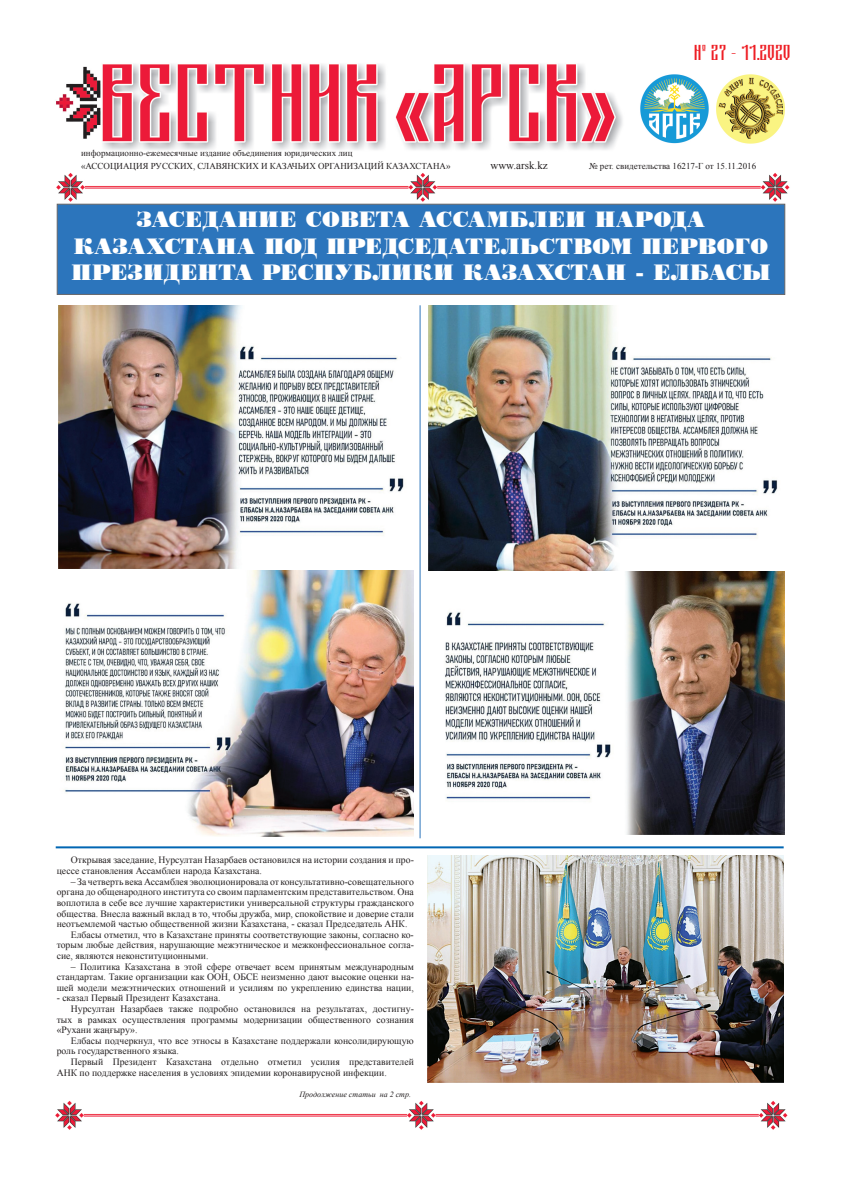
<style>
.page{position:relative;width:842px;height:1191px;background:#fff}
.page>*{position:absolute;margin:0;border:0;box-sizing:border-box;transform-origin:0 0}
.t1{font:22px/26.4px "Sanasoft Poster.kz";letter-spacing:-.005em;color:#fff;text-align:center}
.t2{font:22px "Tsarevich";color:#ee1d23}
.t3{font:11px "Times New Roman";color:#231f20}
.t4{font:9.7px/10.6px "Times New Roman";color:#231f20}
.t5{font:9px/13.2px "Times New Roman";color:#231f20}
.t6{font:italic 8px "Times New Roman";color:#231f20}
</style>
<div class="page">
<img style="left:56px;top:64px;width:567px;height:86px">
<img style="left:640px;top:74px;width:145px;height:70px">
<img style="left:56px;top:173px;width:734px;height:35px">
<hr style="left:56px;top:846px;width:728px;height:2px;background:#0166b3">
<div style="left:57px;top:204px;width:728px;height:91px;background:#2c75bc;border:1px solid #656568"></div>
<img style="left:428px;top:855px;width:356px;height:227px">
<img style="left:59px;top:305px;width:345px;height:263px">
<img style="left:65px;top:570px;width:349px;height:266px">
<img style="left:428px;top:305px;width:350px;height:265px">
<img style="left:55px;top:1101px;width:733px;height:29px">
<hr style="left:420px;top:305px;width:1px;height:533px;background:#2e76bc">
<img style="left:445px;top:571px;width:340px;height:264px">
<h1 class="t2" style="left:695px;top:42px;width:98px">№ 27 - 11.2020</h1>
<p class="t5" style="left:81px;top:146px;width:371px">информационно-ежемесячные издание объединения юридических лиц<br>«АССОЦИАЦИЯ РУССКИХ, СЛАВЯНСКИХ И КАЗАЧЬИХ ОРГАНИЗАЦИЙ КАЗАХСТАНА»</p>
<p class="t3" style="left:490px;top:158px;width:59px">www.arsk.kz</p>
<p class="t5" style="left:589px;top:159px;width:169px">№ рет. свидетельства 16217-Г от 15.11.2016</p>
<h1 class="t1" style="left:71px;top:208px;width:701px">Заседание Совета Ассамблеи народа<br>Казахстана под председательством Первого<br>Президента Республики Казахстан – Елбасы</h1>
<p class="t4" style="left:57px;top:854px;width:359px;text-indent:14px">Открывая заседание, Нурсултан Назарбаев остановился на истории создания и про&shy;цессе становления Ассамблеи народа Казахстана.</p>
<p class="t4" style="left:71px;top:876px;width:344px">– За четверть века Ассамблея эволюционировала от консультативно-совещательного</p>
<p class="t4" style="left:57px;top:886px;width:359px">органа до общенародного института со своим парламентским представительством. Она</p>
<p class="t4" style="left:57px;top:897px;width:359px">воплотила в себе все лучшие характеристики универсальной структуры гражданского</p>
<p class="t4" style="left:57px;top:907px;width:359px">общества. Внесла важный вклад в то, чтобы дружба, мир, спокойствие и доверие стали</p>
<p class="t4" style="left:57px;top:918px;width:352px">неотъемлемой частью общественной жизни Казахстана, - сказал Председатель АНК.</p>
<p class="t4" style="left:71px;top:929px;width:344px">Елбасы отметил, что в Казахстане приняты соответствующие законы, согласно ко-</p>
<p class="t4" style="left:57px;top:939px;width:359px">торым любые действия, нарушающие межэтническое и межконфессиональное согла-</p>
<p class="t4" style="left:57px;top:950px;width:153px">сие, являются неконституционными.</p>
<p class="t4" style="left:57px;top:960px;width:359px;text-align:justify;text-indent:14px">– Политика Казахстана в этой сфере отвечает всем принятым международным стандартам. Такие организации как ООН, ОБСЕ неизменно дают высокие оценки на&shy;шей модели межэтнических отношений и усилиям по укреплению единства нации,</p>
<p class="t4" style="left:57px;top:992px;width:165px">- сказал Первый Президент Казахстана.</p>
<p class="t4" style="left:71px;top:1003px;width:345px">Нурсултан Назарбаев также подробно остановился на результатах, достигну-</p>
<p class="t4" style="left:57px;top:1013px;width:359px">тых в рамках осуществления программы модернизации общественного сознания</p>
<p class="t4" style="left:57px;top:1024px;width:82px">«Рухани жаңғыру».</p>
<p class="t4" style="left:71px;top:1035px;width:344px">Елбасы подчеркнул, что все этносы в Казахстане поддержали консолидирующую</p>
<p class="t4" style="left:57px;top:1045px;width:124px">роль государственного языка.</p>
<p class="t4" style="left:71px;top:1056px;width:345px">Первый Президент Казахстана отдельно отметил усилия представителей</p>
<p class="t4" style="left:57px;top:1066px;width:332px">АНК по поддержке населения в условиях эпидемии коронавирусной инфекции.</p>
<p class="t6" style="left:299px;top:1088px;width:113px">Продолжение статьи на 2 стр.</p>
</div>
